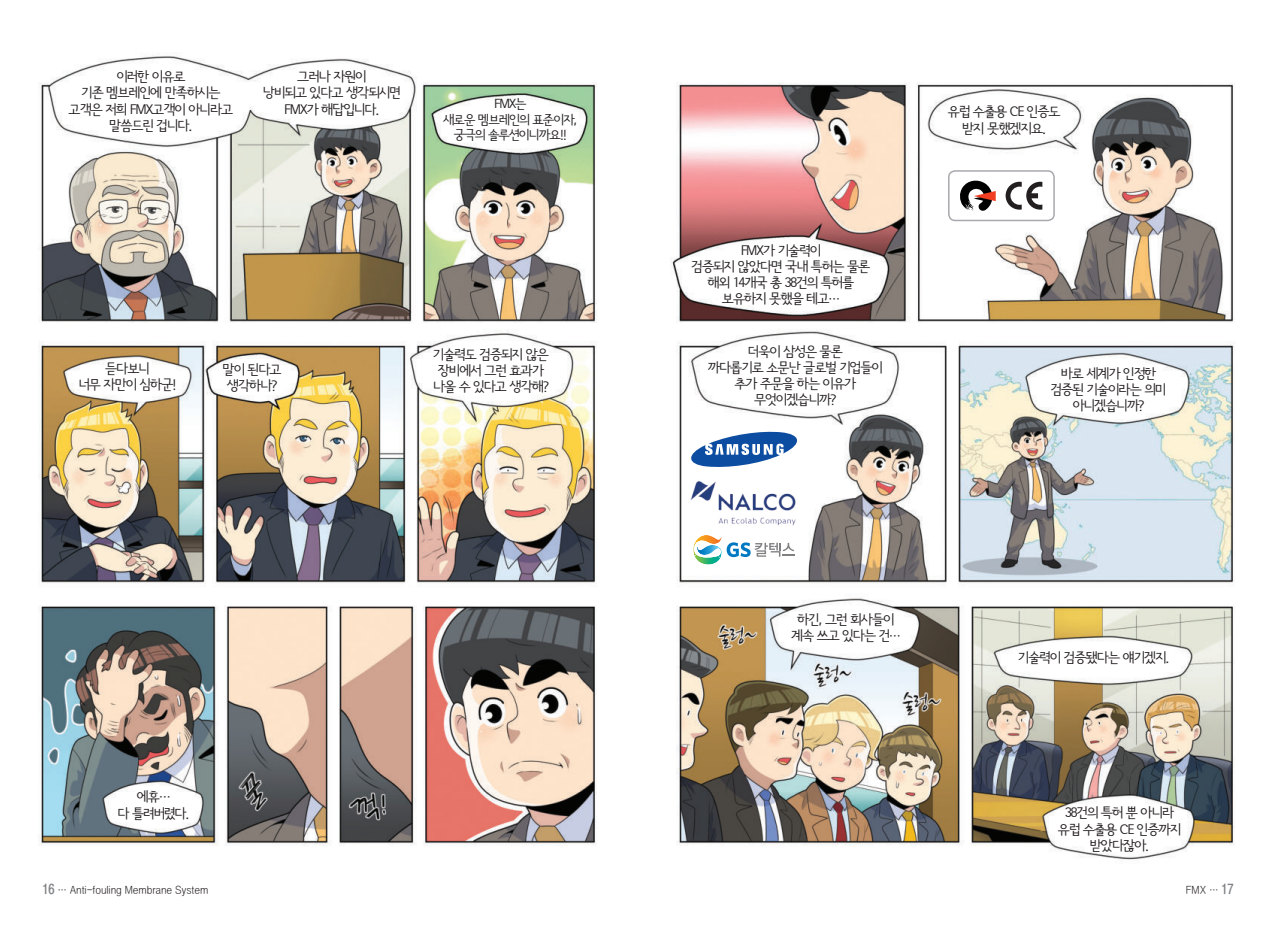
<style>
.page{position:relative;width:1276px;height:936px;background:#fff}
.page>*{position:absolute;margin:0;border:0;box-sizing:border-box;transform-origin:0 0}
.t1{font:13.5px/16.2px "Seoul Namsan M";letter-spacing:-.075em;color:#231f20;text-align:center}
.t2{font:12.75px/15.3px "Seoul Namsan M";letter-spacing:-.075em;color:#231f20;text-align:center}
.t3{font:10.5px "YDVYGO Std 52";letter-spacing:-.01em;color:#231f20}
.s1{font-family:"YDVYGO Std 54";font-size:13.5px;color:#808285}
</style>
<div class="page">
<img style="left:38px;top:55px;width:559px;height:791px">
<img style="left:670px;top:82px;width:565px;height:778px">
<div style="left:948px;top:170px;width:106px;height:51px;border:2px solid #a8a9ad;border-radius:6px"></div>
<img style="left:686px;top:478px;width:113px;height:47px">
<svg style="left:693px;top:535px;width:101px;height:29px"></svg>
<svg style="left:685px;top:430px;width:118px;height:38px"></svg>
<svg style="left:958px;top:179px;width:37px;height:34px"></svg>
<svg style="left:1005px;top:182px;width:37px;height:28px"></svg>
<p class="t1" style="left:69px;top:69px;width:166px">이러한 이유로<br>기존 멤브레인에 만족하시는 고객은 저희 FMX고객이 아니라고 말씀드린 겁니다.</p>
<p class="t1" style="left:263px;top:69px;width:140px">그러나 자원이<br>낭비되고 있다고 생각되시면<br>FMX가 해답입니다.</p>
<p class="t2" style="left:443px;top:97px;width:136px">FMX는<br>새로운 멤브레인의 표준이자, 궁극의 솔루션이니까요!!</p>
<p class="t1" style="left:78px;top:360px;width:100px">듣다보니<br>너무 자만이 심하군!</p>
<p class="t1" style="left:223px;top:361px;width:61px">말이 된다고 생각하나?</p>
<p class="t1" style="left:433px;top:346px;width:118px">기술력도 검증되지 않은 장비에서 그런 효과가 나올 수 있다고 생각해?</p>
<p class="t1" style="left:117px;top:788px;width:74px">에휴…<br>다 틀려버렸다.</p>
<p class="t1" style="left:691px;top:242px;width:180px">FMX가 기술력이<br>검증되지 않았다면 국내 특허는 물론 해외 14개국 총 38건의 특허를 보유하지 못했을 테고…</p>
<p class="t1" style="left:707px;top:343px;width:177px">더욱이 삼성은 물론<br>까다롭기로 소문난 글로벌 기업들이 추가 주문을 하는 이유가 무엇이겠습니까?</p>
<p class="t1" style="left:948px;top:104px;width:114px">유럽 수출용 CE 인증도 받지 못했겠지요.</p>
<p class="t1" style="left:1050px;top:365px;width:117px">바로 세계가 인정한 검증된 기술이라는 의미 아니겠습니까?</p>
<p class="t1" style="left:791px;top:611px;width:111px">하긴, 그런 회사들이 계속 쓰고 있다는 건…</p>
<p class="t1" style="left:1018px;top:649px;width:153px">기술력이 검증됐다는 얘기겠지.</p>
<p class="t1" style="left:1058px;top:804px;width:125px">38건의 특허 뿐 아니라 유럽 수출용 CE 인증까지 받았다잖아.</p>
<p class="t3" style="left:43px;top:885px;width:167px"><span class="s1">16</span> … Anti-fouling Membrane System</p>
<p class="t3" style="left:1185px;top:885px;width:49px">FMX … <span class="s1">17</span></p>
</div>
